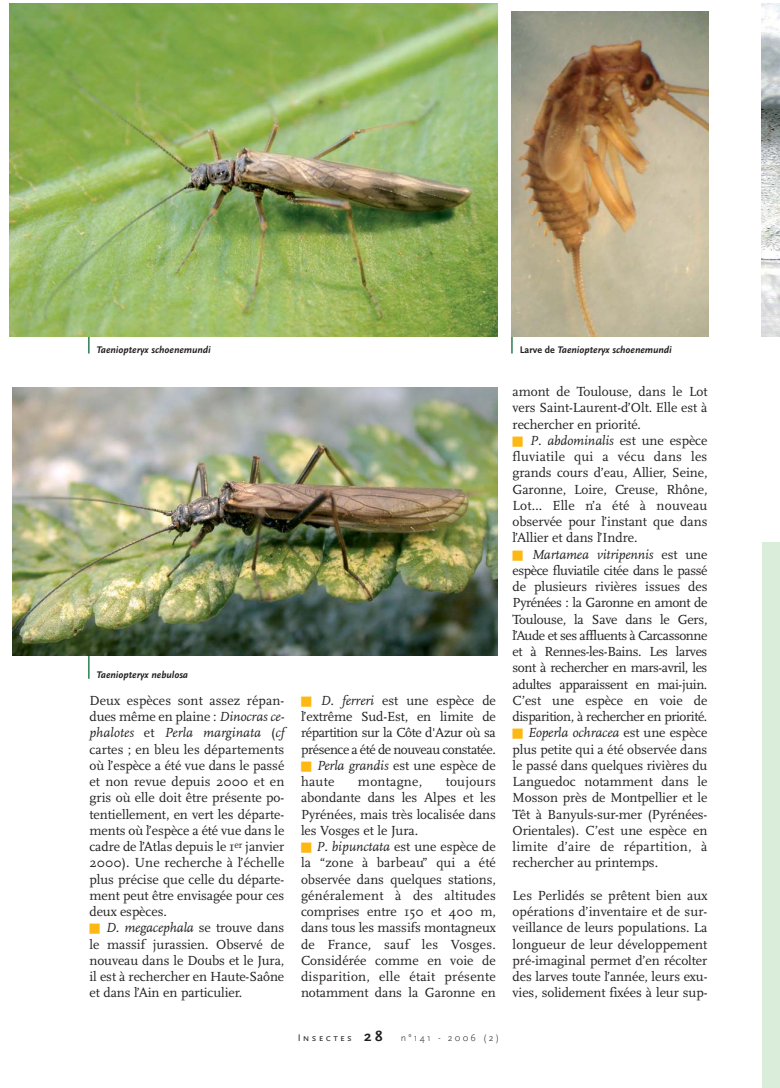
<style>
.page{position:relative;width:780px;height:1088px;background:#fff}
.page>*{position:absolute;margin:0;border:0;box-sizing:border-box;transform-origin:0 0}
.t1{font:13.75px/16.2px "Scala";letter-spacing:-.005em;color:#231f20;text-align:justify}
.t2{font:13.75px "Scala";letter-spacing:.02em;color:#231f20}
.t3{font:italic 700 10px "Scala Sans";color:#231f20}
.t4{font:300 10px "Scala Sans";letter-spacing:.22em;color:#231f20}
.s1{font-style:normal}
.s2{font-style:italic}
.s3{color:#fdb813}
.s4{font-family:"Scala Sans Caps";font-weight:400}
.s5{font-weight:700;font-size:15px}
</style>
<div class="page">
<img style="left:761px;top:4px;width:18px;height:333px">
<svg style="left:88px;top:337px;width:1px;height:16px"></svg>
<svg style="left:511px;top:337px;width:1px;height:16px"></svg>
<img style="left:10px;top:4px;width:487px;height:333px">
<img style="left:511px;top:12px;width:197px;height:325px">
<div style="left:761px;top:543px;width:18px;height:545px;background:#daeddb"></div>
<svg style="left:88px;top:656px;width:1px;height:23px"></svg>
<img style="left:13px;top:388px;width:484px;height:268px">
<p class="t3" style="left:97px;top:346px;width:116px">Taeniopteryx schoenemundi</p>
<p class="t3" style="left:519px;top:346px;width:153px"><span class="s1">Larve de</span> Taeniopteryx schoenemundi</p>
<p class="t3" style="left:97px;top:671px;width:93px">Taeniopteryx nebulosa</p>
<p class="t1" style="left:89px;top:693px;width:196px">Deux espèces sont assez répan&shy;dues même en plaine : <span class="s2">Dinocras ce&shy;phalotes</span> et <span class="s2">Perla marginata</span> (<span class="s2">cf </span>cartes ; en bleu les départements où l’espèce a été vue dans le passé et non revue depuis 2000 et en gris où elle doit être présente po&shy;tentiellement, en vert les départe&shy;ments où l’espèce a été vue dans le cadre de l’Atlas depuis le 1<sup>er</sup> janvier 2000). Une recherche à l’échelle plus précise que celle du départe&shy;ment peut être envisagée pour ces deux espèces.</p>
<p class="t1" style="left:89px;top:921px;width:196px"><span class="s3">■</span> <span class="s2">D. megacephala</span> se trouve dans le massif jurassien. Observé de nouveau dans le Doubs et le Jura, il est à rechercher en Haute-Saône et dans l’Ain en particulier.</p>
<p class="t1" style="left:301px;top:693px;width:196px"><span class="s3">■</span> <span class="s2">D. ferreri</span> est une espèce de l’extrême Sud-Est, en limite de répartition sur la Côte d'Azur où sa présence a été de nouveau constatée.</p>
<p class="t1" style="left:301px;top:758px;width:196px"><span class="s3">■</span> <span class="s2">Perla grandis</span> est une espèce de haute</p>
<p class="t1" style="left:301px;top:775px;width:196px;text-indent:145px">toujours abondante dans les Alpes et les Pyrénées, mais très localisée dans les Vosges et le Jura.</p>
<p class="t1" style="left:301px;top:840px;width:196px"><span class="s3">■</span> <span class="s2">P. bipunctata</span> est une espèce de la “zone à barbeau” qui a été observée dans quelques stations, généralement à des altitudes comprises entre 150 et 400 m, dans tous les massifs montagneux de France, sauf les Vosges.<br>Considérée comme en voie de disparition, elle était présente notamment dans la Garonne en</p>
<p class="t2" style="left:358px;top:776px;width:66px">montagne,</p>
<p class="t4" style="left:298px;top:1033px;width:203px"><span class="s4">Insectes</span> <span class="s5">28</span> n°141 - 2006 (2)</p>
<p class="t1" style="left:512px;top:385px;width:196px">amont de Toulouse, dans le Lot vers Saint-Laurent-d’Olt. Elle est à rechercher en priorité.</p>
<p class="t1" style="left:512px;top:433px;width:196px"><span class="s3">■</span> <span class="s2">P. abdominalis</span> est une espèce fluviatile qui a vécu dans les grands cours d’eau, Allier, Seine, Garonne, Loire, Creuse, Rhône, Lot… Elle n’a été à nouveau observée pour l’instant que dans l’Allier et dans l’Indre.</p>
<p class="t1" style="left:512px;top:547px;width:196px"><span class="s3">■</span> <span class="s2">Martamea vitripennis</span> est une espèce fluviatile citée dans le passé de plusieurs rivières issues des Pyrénées : la Garonne en amont de Toulouse, la Save dans le Gers, l’Aude et ses affluents à Carcassonne et à Rennes-les-Bains. Les larves sont à rechercher en mars-avril, les adultes apparaissent en mai-juin.<br>C’est une espèce en voie de disparition, à rechercher en priorité.</p>
<p class="t1" style="left:512px;top:726px;width:196px"><span class="s3">■</span> <span class="s2">Eoperla ochracea</span> est une espèce plus petite qui a été observée dans le passé dans quelques rivières du Languedoc notamment dans le Mosson près de Montpellier et le Têt à Banyuls-sur-mer (Pyrénées-Orientales). C’est une espèce en limite d’aire de répartition, à rechercher au printemps.</p>
<p class="t1" style="left:512px;top:888px;width:196px">Les Perlidés se prêtent bien aux opérations d’inventaire et de sur&shy;veillance de leurs populations. La longueur de leur développement pré-imaginal permet d’en récolter des larves toute l’année, leurs exu&shy;vies, solidement fixées à leur sup-</p>
</div>
